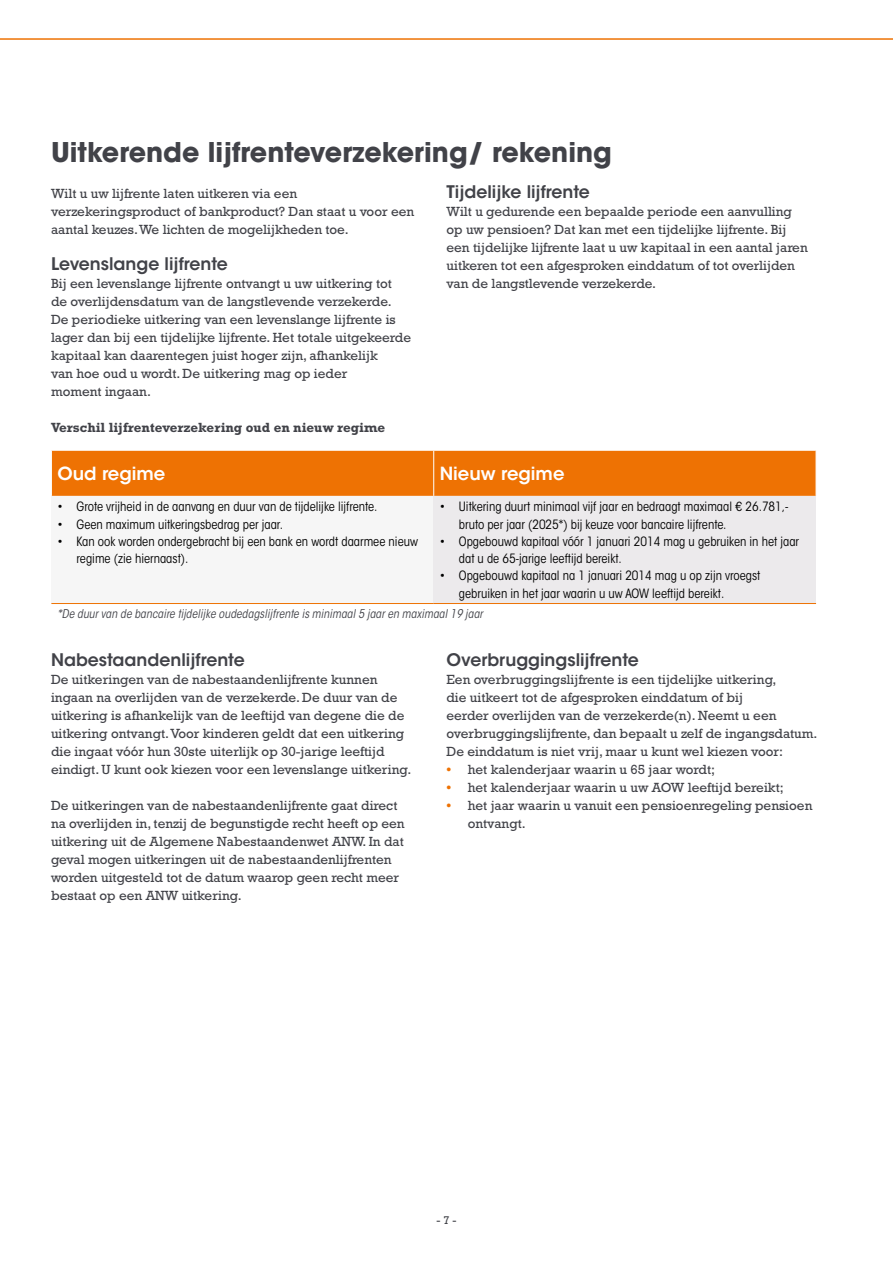
<style>
.page{position:relative;width:893px;height:1263px;background:#fff}
.page>*{position:absolute;margin:0;border:0;box-sizing:border-box;transform-origin:0 0}
.t1{font:700 27px "ITC Avant Garde Std";color:#414248}
.t2{font:600 18px "ITC Avant Garde Std";color:#fff}
.t3{font:600 17.25px "ITC Avant Garde Std";color:#414248}
.t4{font:13.5px/18px "Rockwell Std";color:#414248}
.t5{font:700 13.5px "Rockwell Std";color:#414248}
.t6{font:condensed 12.75px/17.2px "ITC Avant Garde Std";color:#000}
.t7{font:italic condensed 12px "ITC Avant Garde Std";letter-spacing:.01em;color:#414248}
.t8{font:10.5px "Rockwell";color:#414248}
.s1{font-weight:700;color:#ee7203}
</style>
<div class="page">
<div style="left:52px;top:451px;width:764px;height:45px;background:#ee7203"></div>
<div style="left:51px;top:496px;width:383px;height:107px;background:#f6f6f6"></div>
<div style="left:434px;top:496px;width:382px;height:107px;background:#eceaec"></div>
<hr style="left:433px;top:451px;width:1px;height:45px;background:#fff">
<hr style="left:51px;top:603px;width:383px;height:1px;background:#ee7203">
<hr style="left:434px;top:603px;width:382px;height:1px;background:#ee7203">
<h1 class="t1" style="left:51px;top:135px;width:562px">Uitkerende lijfrenteverzekering/ rekening</h1>
<p class="t4" style="left:51px;top:184px;width:365px">Wilt u uw lijfrente laten uitkeren via een verzekeringsproduct of bankproduct? Dan staat u voor een aantal keuzes. We lichten de mogelijkheden toe.</p>
<p class="t3" style="left:51px;top:253px;width:178px">Levenslange lijfrente</p>
<p class="t4" style="left:51px;top:274px;width:362px">Bij een levenslange lijfrente ontvangt u uw uitkering tot de overlijdensdatum van de langstlevende verzekerde.<br>De periodieke uitkering van een levenslange lijfrente is lager dan bij een tijdelijke lijfrente. Het totale uitgekeerde kapitaal kan daarentegen juist hoger zijn, afhankelijk<br>van hoe oud u wordt. De uitkering mag op ieder<br>moment ingaan.</p>
<p class="t3" style="left:446px;top:181px;width:145px">Tijdelijke lijfrente</p>
<p class="t4" style="left:446px;top:202px;width:363px">Wilt u gedurende een bepaalde periode een aanvulling op uw pensioen? Dat kan met een tijdelijke lijfrente. Bij een tijdelijke lijfrente laat u uw kapitaal in een aantal jaren uitkeren tot een afgesproken einddatum of tot overlijden van de langstlevende verzekerde.</p>
<p class="t5" style="left:51px;top:419px;width:336px">Verschil lijfrenteverzekering oud en nieuw regime</p>
<h2 class="t2" style="left:57px;top:462px;width:109px">Oud regime</h2>
<h2 class="t2" style="left:440px;top:462px;width:126px">Nieuw regime</h2>
<p class="t6" style="left:57px;top:498px;width:321px">• Grote vrijheid in de aanvang en duur van de tijdelijke lijfrente.</p>
<p class="t6" style="left:57px;top:515px;width:227px">• Geen maximum uitkeringsbedrag per jaar.</p>
<p class="t6" style="left:77px;top:533px;width:343px;text-indent:-19px">• Kan ook worden ondergebracht bij een bank en wordt daarmee nieuw regime (zie hiernaast).</p>
<p class="t6" style="left:459px;top:498px;width:331px;text-indent:-19px">• Uitkering duurt minimaal vijf jaar en bedraagt maximaal € 26.781,- bruto per jaar (2025*) bij keuze voor bancaire lijfrente.</p>
<p class="t6" style="left:459px;top:533px;width:342px;text-indent:-19px">• Opgebouwd kapitaal vóór 1 januari 2014 mag u gebruiken in het jaar dat u de 65-jarige leeftijd bereikt.</p>
<p class="t6" style="left:459px;top:567px;width:303px;text-indent:-19px">• Opgebouwd kapitaal na 1 januari 2014 mag u op zijn vroegst gebruiken in het jaar waarin u uw AOW leeftijd bereikt.</p>
<p class="t7" style="left:57px;top:607px;width:427px">*De duur van de bancaire tijdelijke oudedagslijfrente is minimaal 5 jaar en maximaal 19 jaar</p>
<p class="t3" style="left:51px;top:649px;width:195px">Nabestaandenlijfrente</p>
<p class="t4" style="left:51px;top:670px;width:362px">De uitkeringen van de nabestaandenlijfrente kunnen ingaan na overlijden van de verzekerde. De duur van de uitkering is afhankelijk van de leeftijd van degene die de uitkering ontvangt. Voor kinderen geldt dat een uitkering die ingaat vóór hun 30ste uiterlijk op 30-jarige leeftijd eindigt. U kunt ook kiezen voor een levenslange uitkering.</p>
<p class="t4" style="left:51px;top:796px;width:355px">De uitkeringen van de nabestaandenlijfrente gaat direct na overlijden in, tenzij de begunstigde recht heeft op een uitkering uit de Algemene Nabestaandenwet ANW. In dat geval mogen uitkeringen uit de nabestaandenlijfrenten worden uitgesteld tot de datum waarop geen recht meer bestaat op een ANW uitkering.</p>
<p class="t3" style="left:446px;top:649px;width:194px">Overbruggingslijfrente</p>
<p class="t4" style="left:446px;top:670px;width:373px">Een overbruggingslijfrente is een tijdelijke uitkering,<br>die uitkeert tot de afgesproken einddatum of bij<br>eerder overlijden van de verzekerde(n). Neemt u een overbruggingslijfrente, dan bepaalt u zelf de ingangsdatum.<br>De einddatum is niet vrij, maar u kunt wel kiezen voor:</p>
<p class="t4" style="left:446px;top:760px;width:270px"><span class="s1">•</span> het kalenderjaar waarin u 65 jaar wordt;</p>
<p class="t4" style="left:446px;top:778px;width:339px"><span class="s1">•</span> het kalenderjaar waarin u uw AOW leeftijd bereikt;</p>
<p class="t4" style="left:468px;top:796px;width:346px;text-indent:-21px"><span class="s1">•</span> het jaar waarin u vanuit een pensioenregeling pensioen ontvangt.</p>
<p class="t8" style="left:437px;top:1214px;width:21px">- 7 -</p>
</div>
